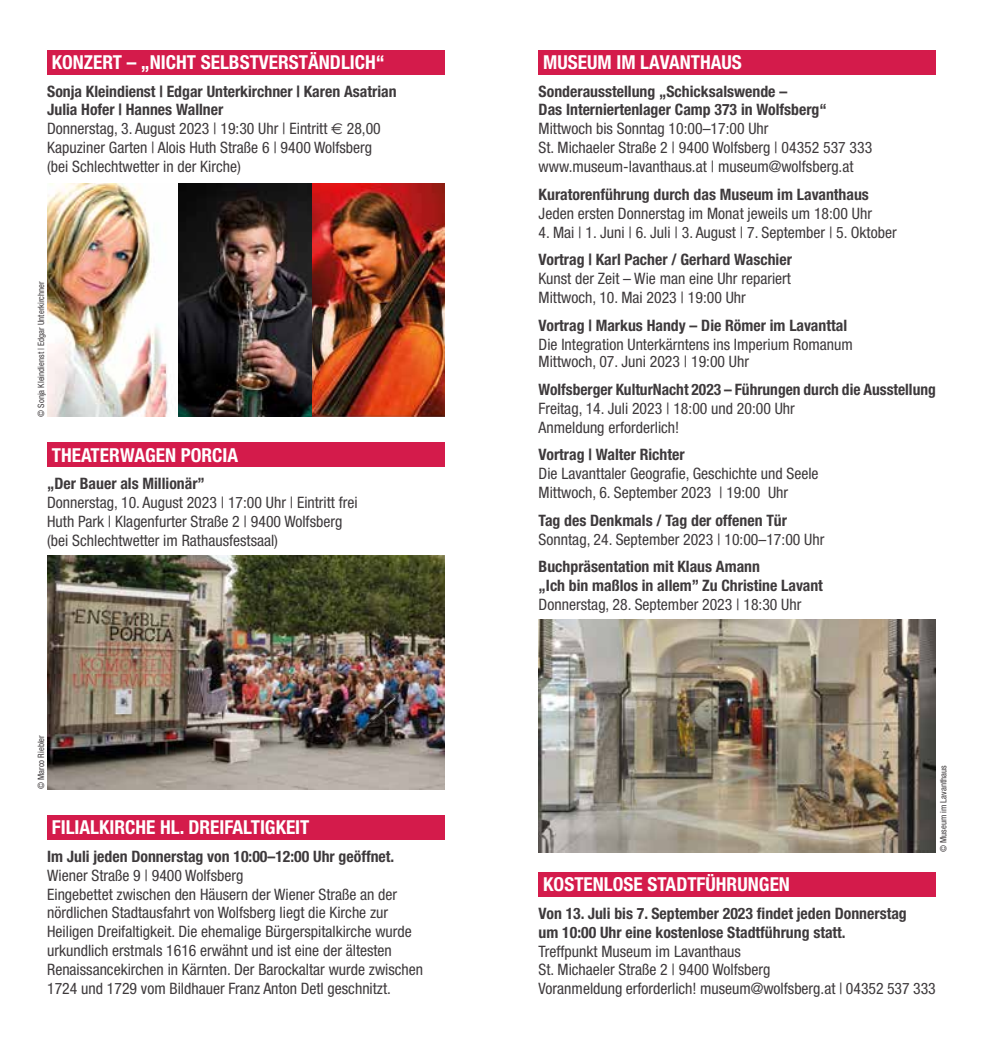
<style>
.page{position:relative;width:983px;height:1042px;background:#fff}
.page>*{position:absolute;margin:0;border:0;box-sizing:border-box;transform-origin:0 0}
.t1{font:700 condensed 19.25px "Helvetica Neue";color:#fff}
.t2{font:condensed 15.75px/18.9px "Helvetica Neue";color:#3e3a3c}
.t3{font:700 condensed 15.75px/18.9px "Helvetica Neue";color:#3e3a3c}
.t4{font:condensed 8.75px "Helvetica Neue";color:#3e3a3c}
.s1{font-weight:700}
.s2{font-family:"Euro Sans";font-stretch:normal}
</style>
<div class="page">
<div style="left:47px;top:50px;width:397px;height:24px;background:#d41b4b"></div>
<img style="left:47px;top:556px;width:397px;height:233px">
<div style="left:47px;top:442px;width:397px;height:25px;background:#d41b4b"></div>
<img style="left:47px;top:184px;width:397px;height:233px">
<div style="left:47px;top:815px;width:397px;height:24px;background:#d41b4b"></div>
<div style="left:538px;top:50px;width:397px;height:24px;background:#d41b4b"></div>
<div style="left:538px;top:872px;width:397px;height:24px;background:#d41b4b"></div>
<img style="left:538px;top:619px;width:397px;height:233px">
<p class="t1" style="left:52px;top:50px;width:334px">KONZERT – „NICHT SELBSTVERSTÄNDLICH“</p>
<p class="t2" style="left:47px;top:81px;width:351px"><span class="s1">Sonja Kleindienst | Edgar Unterkirchner | Karen Asatrian Julia Hofer | Hannes Wallner<br></span>Donnerstag, 3. August 2023 | 19:30 Uhr | Eintritt <span class="s2">€</span> 28,00<br>Kapuziner Garten | Alois Huth Straße 6 | 9400 Wolfsberg (bei Schlechtwetter in der Kirche)</p>
<p class="t4" style="left:36px;top:417px;width:137px;rotate:-90deg">© Sonja Kleindienst | Edgar Unterkirchner</p>
<p class="t1" style="left:52px;top:443px;width:188px">THEATERWAGEN PORCIA</p>
<p class="t3" style="left:47px;top:474px;width:159px">„Der Bauer als Millionär”</p>
<p class="t2" style="left:47px;top:493px;width:312px">Donnerstag, 10. August 2023 | 17:00 Uhr | Eintritt frei<br>Huth Park | Klagenfurter Straße 2 | 9400 Wolfsberg (bei Schlechtwetter im Rathausfestsaal)</p>
<p class="t4" style="left:36px;top:789px;width:55px;rotate:-90deg">© Marco Riebler</p>
<p class="t1" style="left:52px;top:815px;width:259px">FILIALKIRCHE HL. DREIFALTIGKEIT</p>
<p class="t3" style="left:47px;top:846px;width:348px">Im Juli jeden Donnerstag von 10:00–12:00 Uhr geöffnet.</p>
<p class="t2" style="left:47px;top:865px;width:377px">Wiener Straße 9 | 9400 Wolfsberg<br>Eingebettet zwischen den Häusern der Wiener Straße an der nördlichen Stadtausfahrt von Wolfsberg liegt die Kirche zur Heiligen Dreifaltigkeit. Die ehemalige Bürgerspitalkirche wurde urkundlich erstmals 1616 erwähnt und ist eine der ältesten Renaissancekirchen in Kärnten. Der Barockaltar wurde zwischen 1724 und 1729 vom Bildhauer Franz Anton Detl geschnitzt.</p>
<p class="t1" style="left:543px;top:50px;width:200px">MUSEUM IM LAVANTHAUS</p>
<p class="t3" style="left:538px;top:81px;width:289px">Sonderausstellung „Schicksalswende –<br>Das Interniertenlager Camp 373 in Wolfsberg“</p>
<p class="t2" style="left:538px;top:119px;width:335px">Mittwoch bis Sonntag 10:00–17:00 Uhr<br>St. Michaeler Straße 2 | 9400 Wolfsberg | 04352 537 333 www.museum-lavanthaus.at | museum@wolfsberg.at</p>
<p class="t3" style="left:538px;top:185px;width:331px">Kuratorenführung durch das Museum im Lavanthaus</p>
<p class="t2" style="left:538px;top:204px;width:335px">Jeden ersten Donnerstag im Monat jeweils um 18:00 Uhr</p>
<p class="t2" style="left:538px;top:222px;width:359px">4. Mai | 1. Juni | 6. Juli | 3. August | 7. September | 5. Oktober</p>
<p class="t3" style="left:538px;top:250px;width:255px">Vortrag | Karl Pacher / Gerhard Waschier</p>
<p class="t2" style="left:538px;top:269px;width:254px">Kunst der Zeit – Wie man eine Uhr repariert<br>Mittwoch, 10. Mai 2023 | 19:00 Uhr</p>
<p class="t3" style="left:538px;top:315px;width:310px">Vortrag | Markus Handy – Die Römer im Lavanttal</p>
<p class="t2" style="left:538px;top:335px;width:315px;line-height:17.5px">Die Integration Unterkärntens ins Imperium Romanum<br>Mittwoch, 07. Juni 2023 | 19:00 Uhr</p>
<p class="t3" style="left:538px;top:379px;width:398px">Wolfsberger KulturNacht 2023 – Führungen durch die Ausstellung</p>
<p class="t2" style="left:538px;top:399px;width:258px">Freitag, 14. Juli 2023 | 18:00 und 20:00 Uhr<br>Anmeldung erforderlich!</p>
<p class="t3" style="left:538px;top:445px;width:147px">Vortrag | Walter Richter</p>
<p class="t2" style="left:538px;top:464px;width:281px">Die Lavanttaler Geografie, Geschichte und Seele<br>Mittwoch, 6. September 2023 | 19:00 Uhr</p>
<p class="t3" style="left:538px;top:510px;width:250px">Tag des Denkmals / Tag der offenen Tür</p>
<p class="t2" style="left:538px;top:529px;width:287px">Sonntag, 24. September 2023 | 10:00–17:00 Uhr</p>
<p class="t3" style="left:538px;top:557px;width:286px">Buchpräsentation mit Klaus Amann<br>„Ich bin maßlos in allem” Zu Christine Lavant</p>
<p class="t2" style="left:538px;top:595px;width:264px">Donnerstag, 28. September 2023 | 18:30 Uhr</p>
<p class="t1" style="left:543px;top:872px;width:248px">KOSTENLOSE STADTFÜHRUNGEN</p>
<p class="t4" style="left:938px;top:852px;width:88px;rotate:-90deg">© Museum im Lavanthaus</p>
<p class="t3" style="left:538px;top:903px;width:369px">Von 13. Juli bis 7. September 2023 findet jeden Donnerstag um 10:00 Uhr eine kostenlose Stadtführung statt.</p>
<p class="t2" style="left:538px;top:941px;width:398px">Treffpunkt Museum im Lavanthaus<br>St. Michaeler Straße 2 | 9400 Wolfsberg<br>Voranmeldung erforderlich! museum@wolfsberg.at | 04352 537 333</p>
</div>
